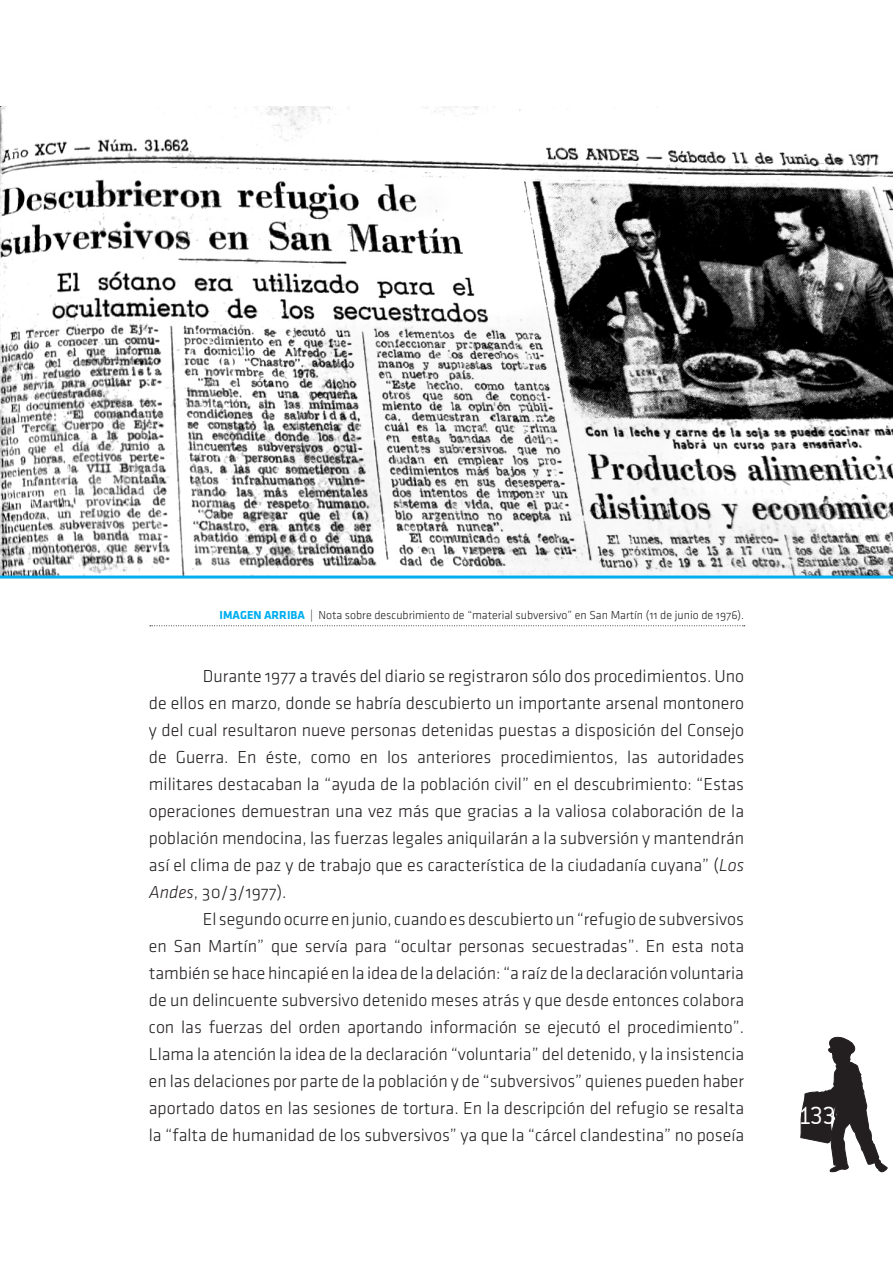
<style>
.page{position:relative;width:893px;height:1263px;background:#fff}
.page>*{position:absolute;margin:0;border:0;box-sizing:border-box;transform-origin:0 0}
.t1{font:27px "Conduit ITCTT Light";color:#fff}
.t2{font:18px "Klavika Light OSF";color:#231f20}
.t3{font:12px "Klavika Light OSF";color:#231f20}
.s1{font-family:"Klavika";font-weight:700;color:#00aeef}
.s2{font-family:"Klavika";font-weight:300;font-style:italic}
</style>
<div class="page">
<svg style="left:800px;top:1036px;width:88px;height:136px"></svg>
<img style="left:1px;top:106px;width:891px;height:469px">
<svg style="left:150px;top:625px;width:595px;height:1px"></svg>
<hr style="left:0;top:575px;width:893px;height:3px;background:#00aeef">
<p class="t3" style="left:220px;top:609px;width:526px"><span class="s1">IMAGEN ARRIBA</span> | Nota sobre descubrimiento de “material subversivo” en San Martín (11 de junio de 1976).</p>
<p class="t2" style="left:203px;top:667px;width:543px">Durante 1977 a través del diario se registraron sólo dos procedimientos. Uno</p>
<p class="t2" style="left:149px;top:694px;width:597px">de ellos en marzo, donde se habría descubierto un importante arsenal montonero</p>
<p class="t2" style="left:149px;top:721px;width:597px">y del cual resultaron nueve personas detenidas puestas a disposición del Consejo</p>
<p class="t2" style="left:149px;top:748px;width:597px">de Guerra. En éste, como en los anteriores procedimientos, las autoridades</p>
<p class="t2" style="left:149px;top:775px;width:597px">militares destacaban la “ayuda de la población civil” en el descubrimiento: “Estas</p>
<p class="t2" style="left:149px;top:802px;width:597px">operaciones demuestran una vez más que gracias a la valiosa colaboración de la</p>
<p class="t2" style="left:149px;top:829px;width:597px">población mendocina, las fuerzas legales aniquilarán a la subversión y mantendrán</p>
<p class="t2" style="left:149px;top:856px;width:597px">así el clima de paz y de trabajo que es característica de la ciudadanía cuyana” (<span class="s2">Los</span></p>
<p class="t2" style="left:149px;top:883px;width:139px"><span class="s2">Andes</span>, 30/3/1977).</p>
<p class="t2" style="left:203px;top:910px;width:543px">El segundo ocurre en junio, cuando es descubierto un “refugio de subversivos</p>
<p class="t2" style="left:149px;top:937px;width:597px">en San Martín” que servía para “ocultar personas secuestradas”. En esta nota</p>
<p class="t2" style="left:149px;top:964px;width:597px">también se hace hincapié en la idea de la delación: “a raíz de la declaración voluntaria</p>
<p class="t2" style="left:149px;top:991px;width:597px">de un delincuente subversivo detenido meses atrás y que desde entonces colabora</p>
<p class="t2" style="left:149px;top:1018px;width:597px">con las fuerzas del orden aportando información se ejecutó el procedimiento”.</p>
<p class="t2" style="left:149px;top:1045px;width:597px">Llama la atención la idea de la declaración “voluntaria” del detenido, y la insistencia</p>
<p class="t2" style="left:149px;top:1072px;width:597px">en las delaciones por parte de la población y de “subversivos” quienes pueden haber</p>
<p class="t2" style="left:149px;top:1099px;width:597px">aportado datos en las sesiones de tortura. En la descripción del refugio se resalta</p>
<p class="t2" style="left:149px;top:1126px;width:597px">la “falta de humanidad de los subversivos” ya que la “cárcel clandestina” no poseía</p>
<p class="t1" style="left:798px;top:1101px;width:39px">133</p>
</div>
